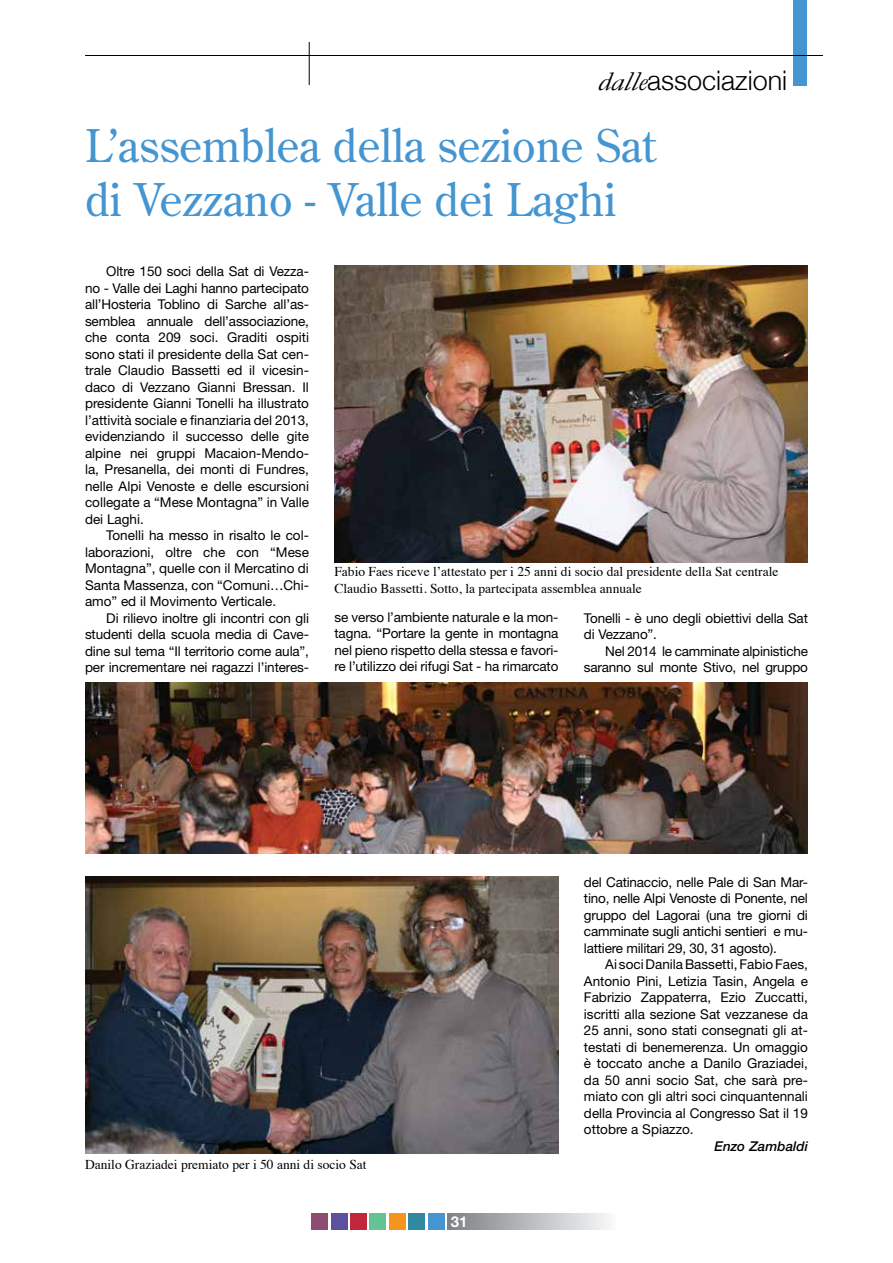
<style>
.page{position:relative;width:893px;height:1263px;background:#fff}
.page>*{position:absolute;margin:0;border:0;box-sizing:border-box;transform-origin:0 0}
.t1{font:45px/54px "Century Old Style Std";color:#4495d1}
.t2{font:300 27px "Helvetica Neue";color:#000}
.t3{font:700 15px "Helvetica Neue";color:#fff}
.t4{font:13.5px/16.5px "Helvetica Neue";letter-spacing:-.01em;color:#000;text-align:justify}
.t5{font:13.5px/16.2px "Times";color:#000}
.t6{font:italic 500 13.5px "Helvetica Neue";color:#000}
.s1{font-family:"Garamond";font-weight:400;font-style:italic}
</style>
<div class="page">
<div style="left:448px;top:1213px;width:169px;height:17px;background:linear-gradient(to right,#7e8184,#fafbfc)"></div>
<div style="left:428px;top:1213px;width:16px;height:16px;background:#4495d1"></div>
<div style="left:409px;top:1213px;width:16px;height:16px;background:#3189a1"></div>
<div style="left:389px;top:1213px;width:17px;height:16px;background:#f7941e"></div>
<div style="left:370px;top:1213px;width:16px;height:16px;background:#65c294"></div>
<div style="left:350px;top:1213px;width:17px;height:16px;background:#c0273b"></div>
<div style="left:311px;top:1213px;width:17px;height:16px;background:#8e4c75"></div>
<div style="left:331px;top:1213px;width:16px;height:16px;background:#5e50a1"></div>
<div style="left:794px;top:0;width:13px;height:85px;background:#4495d1"></div>
<hr style="left:85px;top:55px;width:738px;height:1px;background:#000">
<hr style="left:309px;top:42px;width:1px;height:43px;background:#000">
<img style="left:334px;top:266px;width:474px;height:296px">
<img style="left:85px;top:682px;width:723px;height:171px">
<img style="left:85px;top:876px;width:473px;height:278px">
<h2 class="t2" style="left:597px;top:58px;width:191px"><span class="s1">dalle</span>associazioni</h2>
<h1 class="t1" style="left:85px;top:118px;width:572px">L’assemblea della sezione Sat di Vezzano - Valle dei Laghi</h1>
<p class="t4" style="left:85px;top:263px;width:225px;text-indent:21px">Oltre 150 soci della Sat di Vezza&shy;no - Valle dei Laghi hanno partecipato all’Hosteria Toblino di Sarche all’as&shy;semblea annuale dell’associazione, che conta 209 soci. Graditi ospiti sono stati il presidente della Sat cen&shy;trale Claudio Bassetti ed il vicesin&shy;daco di Vezzano Gianni Bressan. I l presidente Gianni Tonelli ha illustrato l’attività sociale e finanziaria del 2013, evidenziando il successo delle gite alpine nei gruppi Macaion-Mendo&shy;la, Presanella, dei monti di Fundres, nelle Alpi Venoste e delle escursioni collegate a “Mese Montagna” in Valle dei Laghi.</p>
<p class="t4" style="left:85px;top:527px;width:225px;text-indent:21px">Tonelli ha messo in risalto le col&shy;laborazioni, oltre che con “Mese Montagna”, quelle con il Mercatino di Santa Massenza, con “Comuni…Chi&shy;amo” ed il M ovimento Verticale.</p>
<p class="t4" style="left:85px;top:609px;width:225px;text-indent:21px">Di rilievo inoltre gli incontri con gli studenti della scuola media di Cave&shy;dine sul tema “I l territorio come aula”, per incrementare nei ragazzi l’interes-</p>
<p class="t4" style="left:334px;top:608px;width:225px">se verso l’ambiente naturale e la mon&shy;tagna. “Portare la gente in montagna nel pieno rispetto della stessa e favori&shy;re l’utilizzo dei rifugi Sat - ha rimarcato</p>
<p class="t4" style="left:584px;top:609px;width:225px">Tonelli - è uno degli obiettivi della Sat di Vezzano”.</p>
<p class="t5" style="left:334px;top:563px;width:445px">Fabio Faes riceve l’attestato per i 25 anni di socio dal presidente della Sat centrale<br>Claudio Bassetti. Sotto, la partecipata assemblea annuale</p>
<p class="t4" style="left:584px;top:642px;width:225px;text-align:right">Nel 2014 le camminate alpinistiche saranno sul monte Stivo, nel gruppo</p>
<p class="t5" style="left:85px;top:1155px;width:283px">Danilo Graziadei premiato per i 50 anni di socio Sat</p>
<p class="t3" style="left:451px;top:1213px;width:18px">31</p>
<p class="t4" style="left:584px;top:873px;width:225px">del Catinaccio, nelle Pale di San Mar&shy;tino, nelle Alpi Venoste di Ponente, nel gruppo del Lagorai (una tre giorni di camminate sugli antichi sentieri e mu&shy;lattiere militari 29, 30, 31 agosto).</p>
<p class="t4" style="left:584px;top:956px;width:225px;text-indent:21px">Ai soci Danila Bassetti, Fabio Faes, Antonio Pini, Letizia Tasin, Angela e Fabrizio Zappaterra, Ezio Zuccatti, iscritti alla sezione Sat vezzanese da 25 anni, sono stati consegnati gli at&shy;testati di benemerenza. Un omaggio è toccato anche a Danilo Graziadei, da 50 anni socio Sat, che sarà pre&shy;miato con gli altri soci cinquantennali della Provincia al Congresso Sat il 19 ottobre a Spiazzo.</p>
<p class="t6" style="left:714px;top:1138px;width:95px">Enzo Zambaldi</p>
</div>
